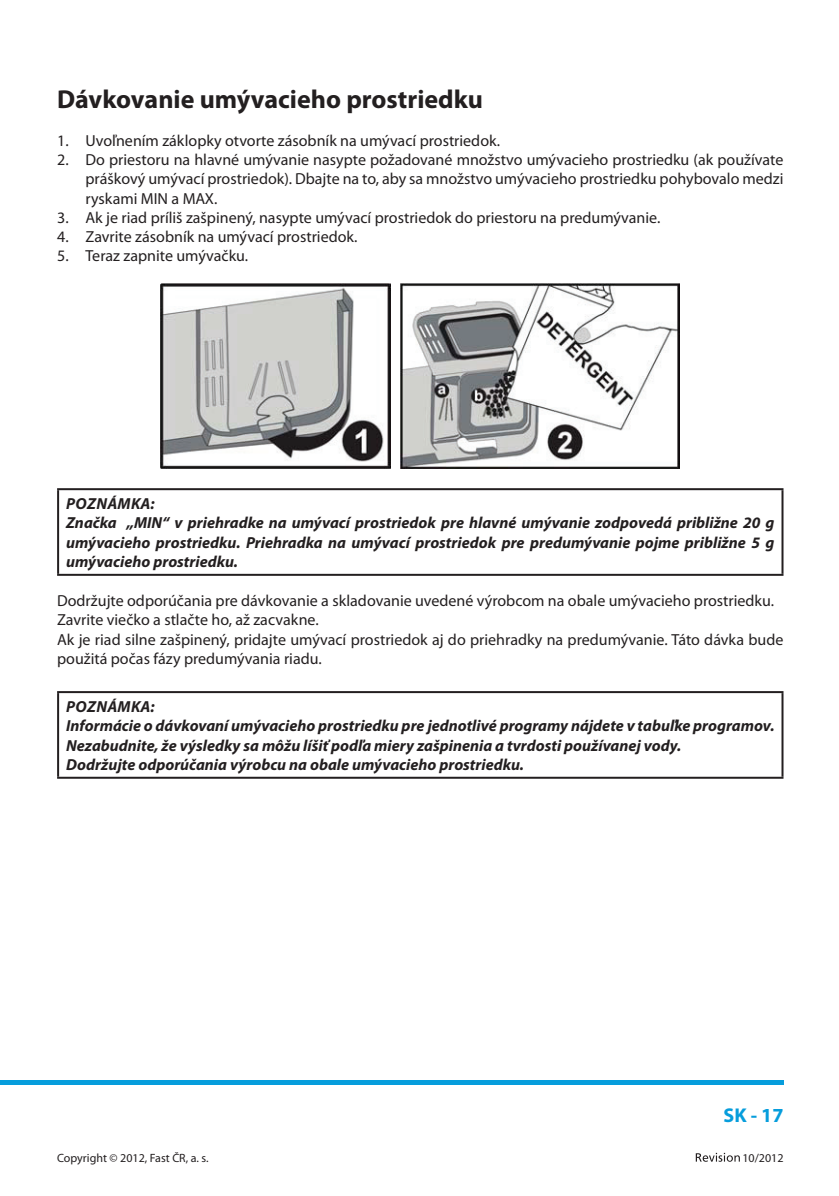
<style>
.page{position:relative;width:839px;height:1196px;background:#fff}
.page>*{position:absolute;margin:0;border:0;box-sizing:border-box;transform-origin:0 0}
.t1{font:700 26px "Myriad Pro";color:#231f20}
.t2{font:700 20px "Myriad Pro";color:#069ddc}
.t3{font:16px/19.2px "Myriad Pro";color:#231f20;text-align:justify}
.t4{font:italic 700 16px/19.2px "Myriad Pro";color:#231f20}
.t5{font:12px "Myriad Pro";color:#231f20}
</style>
<div class="page">
<hr style="left:0;top:1080px;width:783px;height:4px;background:#069ddc">
<svg style="left:695px;top:1152px;width:44px;height:9px"></svg>
<img style="left:161px;top:284px;width:229px;height:184px">
<img style="left:400px;top:284px;width:279px;height:184px">
<hr style="left:57px;top:488px;width:726px;height:2px;background:#231f20">
<hr style="left:57px;top:490px;width:2px;height:83px;background:#231f20">
<hr style="left:781px;top:490px;width:2px;height:83px;background:#231f20">
<hr style="left:57px;top:573px;width:726px;height:2px;background:#231f20">
<hr style="left:57px;top:691px;width:726px;height:2px;background:#231f20">
<hr style="left:57px;top:693px;width:2px;height:83px;background:#231f20">
<hr style="left:781px;top:693px;width:2px;height:83px;background:#231f20">
<hr style="left:57px;top:776px;width:726px;height:2px;background:#231f20">
<h1 class="t1" style="left:57px;top:89px;width:427px">Dávkovanie umývacieho prostriedku</h1>
<p class="t3" style="left:57px;top:132px;width:444px">1. Uvoľnením záklopky otvorte zásobník na umývací prostriedok.</p>
<p class="t3" style="left:85px;top:151px;width:699px;text-indent:-28px">2. Do priestoru na hlavné umývanie nasypte požadované množstvo umývacieho prostriedku (ak používate práškový umývací prostriedok). Dbajte na to, aby sa množstvo umývacieho prostriedku pohybovalo medzi ryskami MIN a MAX.</p>
<p class="t3" style="left:57px;top:209px;width:604px">3. Ak je riad príliš zašpinený, nasypte umývací prostriedok do priestoru na predumývanie.</p>
<p class="t3" style="left:57px;top:228px;width:302px">4. Zavrite zásobník na umývací prostriedok.</p>
<p class="t3" style="left:57px;top:247px;width:192px">5. Teraz zapnite umývačku.</p>
<p class="t4" style="left:66px;top:495px;width:709px">POZNÁMKA:<br>Značka „MIN“ v priehradke na umývací prostriedok pre hlavné umývanie zodpovedá približne 20 g umývacieho prostriedku. Priehradka na umývací prostriedok pre predumývanie pojme približne 5 g umývacieho prostriedku.</p>
<p class="t3" style="left:57px;top:592px;width:727px;text-align:left">Dodržujte odporúčania pre dávkovanie a skladovanie uvedené výrobcom na obale umývacieho prostriedku.<br>Zavrite viečko a stlačte ho, až zacvakne.<br>Ak je riad silne zašpinený, pridajte umývací prostriedok aj do priehradky na predumývanie. Táto dávka bude použitá počas fázy predumývania riadu.</p>
<p class="t4" style="left:66px;top:698px;width:709px">POZNÁMKA:<br>Informácie o dávkovaní umývacieho prostriedku pre jednotlivé programy nájdete v tabuľke programov.<br>Nezabudnite, že výsledky sa môžu líšiť podľa miery zašpinenia a tvrdosti používanej vody.<br>Dodržujte odporúčania výrobcu na obale umývacieho prostriedku.</p>
<p class="t2" style="left:723px;top:1107px;width:61px">SK - 17</p>
<p class="t5" style="left:57px;top:1152px;width:153px">Copyright © 2012, Fast ČR, a. s.</p>
<p class="t5" style="left:742px;top:1152px;width:43px">10/2012</p>
</div>
